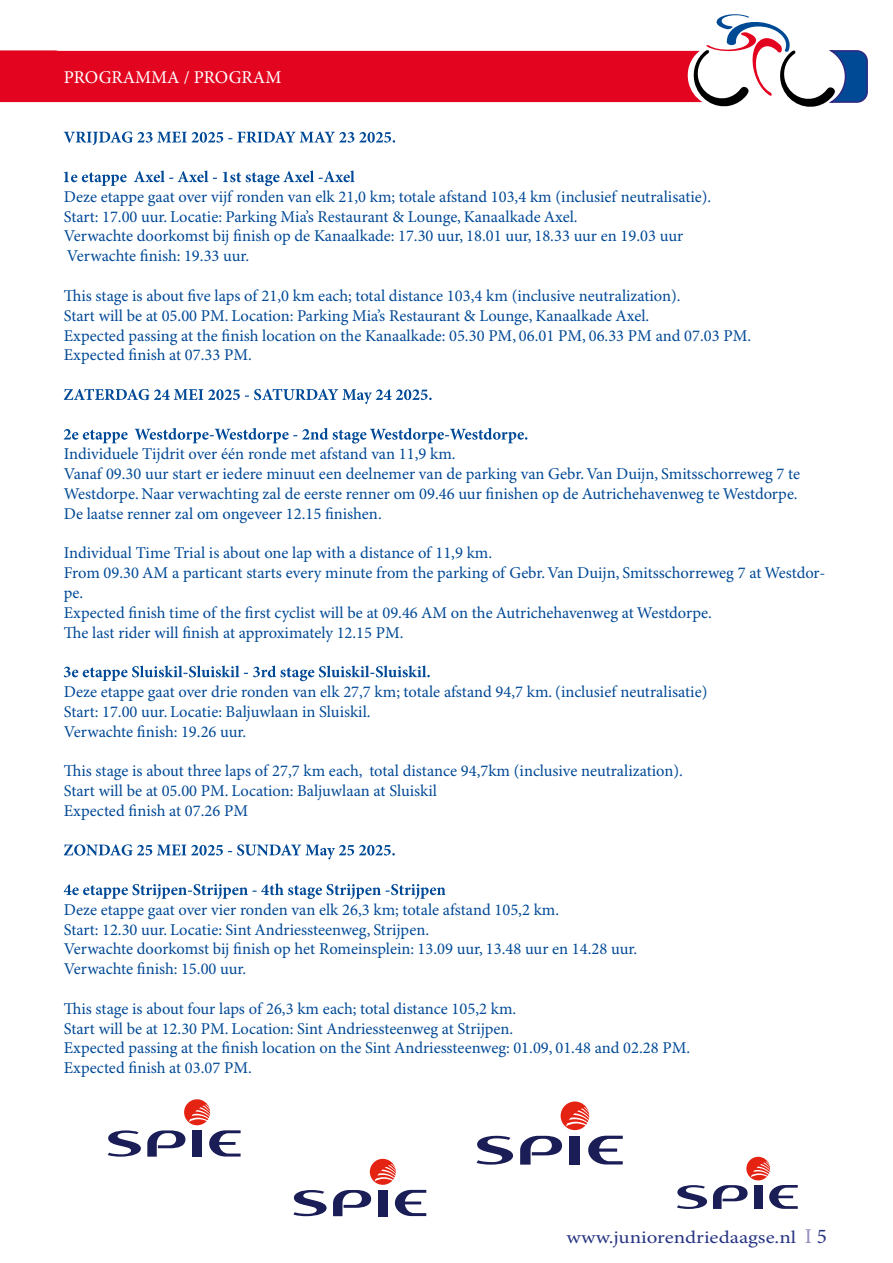
<style>
.page{position:relative;width:893px;height:1263px;background:#fff}
.page>*{position:absolute;margin:0;border:0;box-sizing:border-box;transform-origin:0 0}
.t1{font:18px "Minion Pro";color:#fff}
.t2{font:17.85px "Minion Pro";color:#283583;scale:1.18 1}
.t3{font:16.5px/19.8px "Minion Pro";color:#004996}
.s1{font-size:21px;color:#918dbe}
.s2{font-size:21px}
</style>
<div class="page">
<svg style="left:0;top:14px;width:868px;height:93px"></svg>
<svg style="left:64px;top:131px;width:331px;height:14px"></svg>
<svg style="left:64px;top:170px;width:291px;height:16px"></svg>
<svg style="left:64px;top:389px;width:368px;height:15px"></svg>
<svg style="left:64px;top:428px;width:463px;height:15px"></svg>
<svg style="left:64px;top:665px;width:366px;height:16px"></svg>
<svg style="left:64px;top:844px;width:331px;height:15px"></svg>
<svg style="left:64px;top:883px;width:381px;height:16px"></svg>
<svg style="left:293px;top:1190px;width:34px;height:26px"></svg>
<svg style="left:333px;top:1159px;width:93px;height:57px"></svg>
<svg style="left:520px;top:1136px;width:42px;height:28px"></svg>
<div style="left:570px;top:1136px;width:10px;height:28px;background:#1a1d56"></div>
<svg style="left:588px;top:1136px;width:35px;height:28px"></svg>
<svg style="left:477px;top:1136px;width:36px;height:28px"></svg>
<svg style="left:561px;top:1101px;width:28px;height:29px"></svg>
<svg style="left:677px;top:1185px;width:30px;height:24px"></svg>
<svg style="left:713px;top:1157px;width:85px;height:52px"></svg>
<svg style="left:108px;top:1130px;width:33px;height:27px"></svg>
<svg style="left:147px;top:1099px;width:94px;height:58px"></svg>
<p class="t1" style="left:64px;top:67px;width:219px">PROGRAMMA / PROGRAM</p>
<p class="t3" style="left:64px;top:187px;width:649px">Deze etappe gaat over vijf ronden van elk 21,0 km; totale afstand 103,4 km (inclusief neutralisatie).<br>Start: 17.00 uur. Locatie: Parking Mia’s Restaurant &amp; Lounge, Kanaalkade Axel.<br>Verwachte doorkomst bij finish op de Kanaalkade: 17.30 uur, 18.01 uur, 18.33 uur en 19.03 uur Verwachte finish: 19.33 uur.</p>
<p class="t3" style="left:64px;top:286px;width:689px">This stage is about five laps of 21,0 km each; total distance 103,4 km (inclusive neutralization).<br>Start will be at 05.00 PM. Location: Parking Mia’s Restaurant &amp; Lounge, Kanaalkade Axel.<br>Expected passing at the finish location on the Kanaalkade: 05.30 PM, 06.01 PM, 06.33 PM and 07.03 PM.<br>Expected finish at 07.33 PM.</p>
<p class="t3" style="left:64px;top:445px;width:738px">Individuele Tijdrit over één ronde met afstand van 11,9 km.<br>Vanaf 09.30 uur start er iedere minuut een deelnemer van de parking van Gebr. Van Duijn, Smitsschorreweg 7 te Westdorpe. Naar verwachting zal de eerste renner om 09.46 uur finishen op de Autrichehavenweg te Westdorpe.<br>De laatse renner zal om ongeveer 12.15 finishen.</p>
<p class="t3" style="left:64px;top:544px;width:763px">Individual Time Trial is about one lap with a distance of 11,9 km.<br>From 09.30 AM a particant starts every minute from the parking of Gebr. Van Duijn, Smitsschorreweg 7 at Westdor&shy;pe.<br>Expected finish time of the first cyclist will be at 09.46 AM on the Autrichehavenweg at Westdorpe.<br>The last rider will finish at approximately 12.15 PM.</p>
<p class="t3" style="left:64px;top:682px;width:645px">Deze etappe gaat over drie ronden van elk 27,7 km; totale afstand 94,7 km. (inclusief neutralisatie)<br>Start: 17.00 uur. Locatie: Baljuwlaan in Sluiskil.<br>Verwachte finish: 19.26 uur.</p>
<p class="t3" style="left:64px;top:762px;width:621px">This stage is about three laps of 27,7 km each, total distance 94,7km (inclusive neutralization).<br>Start will be at 05.00 PM. Location: Baljuwlaan at Sluiskil<br>Expected finish at 07.26 PM</p>
<p class="t3" style="left:64px;top:900px;width:575px">Deze etappe gaat over vier ronden van elk 26,3 km; totale afstand 105,2 km.<br>Start: 12.30 uur. Locatie: Sint Andriessteenweg, Strijpen.<br>Verwachte doorkomst bij finish op het Romeinsplein: 13.09 uur, 13.48 uur en 14.28 uur.<br>Verwachte finish: 15.00 uur.</p>
<p class="t3" style="left:64px;top:999px;width:628px">This stage is about four laps of 26,3 km each; total distance 105,2 km.<br>Start will be at 12.30 PM. Location: Sint Andriessteenweg at Strijpen.<br>Expected passing at the finish location on the Sint Andriessteenweg: 01.09, 01.48 and 02.28 PM.<br>Expected finish at 03.07 PM.</p>
<p class="t2" style="left:567px;top:1226px;width:222px">www.juniorendriedaagse.nl <span class="s1">I</span> <span class="s2">5</span></p>
</div>
